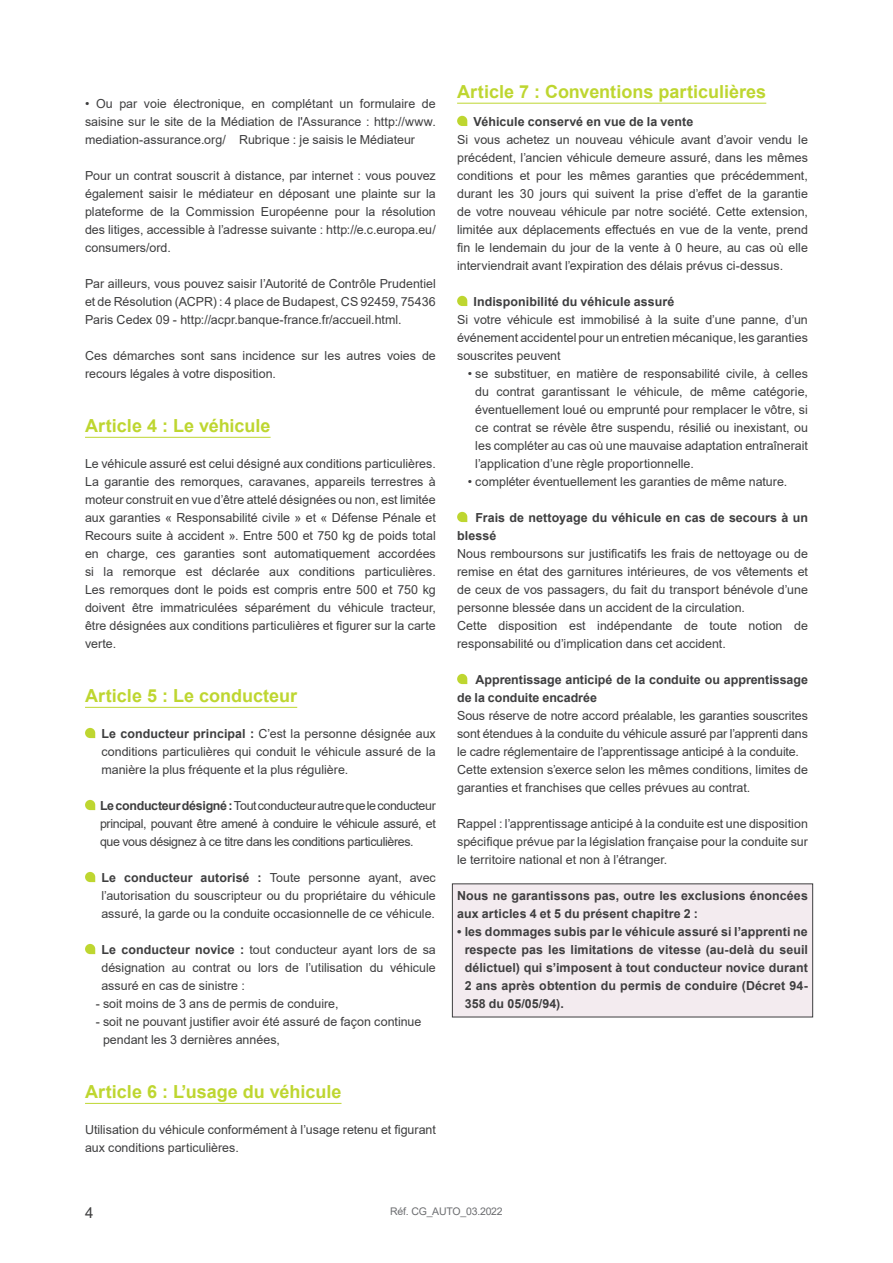
<style>
.page{position:relative;width:893px;height:1263px;background:#fff}
.page>*{position:absolute;margin:0;border:0;box-sizing:border-box;transform-origin:0 0}
.SUR-TITRE_ARTICLE{font:700 18px "Arial";color:#bed630}
.t1{font:15px "Arial";color:#3e3e3f}
.TEXTE_COURANT_-_Body{font:12.45px/18px "Arial";color:#3e3e3f;text-align:justify}
.TEXTE_COURANT_-_Body-2{font:700 12.45px/18px "Arial";letter-spacing:.005em;color:#3e3e3f}
.t2{font:10.5px "Arial";letter-spacing:-.02em;color:#6c6d70}
.s1{font-weight:700}
</style>
<div class="page">
<div style="left:452px;top:884px;width:361px;height:133px;background:#f3ebef"></div>
<hr style="left:85px;top:437px;width:186px;height:1px;background:#bed630">
<hr style="left:85px;top:707px;width:212px;height:1px;background:#bed630">
<hr style="left:85px;top:1103px;width:256px;height:1px;background:#bed630">
<svg style="left:85px;top:728px;width:10px;height:10px"></svg>
<svg style="left:85px;top:800px;width:10px;height:10px"></svg>
<svg style="left:85px;top:872px;width:10px;height:10px"></svg>
<svg style="left:85px;top:944px;width:10px;height:10px"></svg>
<hr style="left:457px;top:103px;width:309px;height:1px;background:#bed630">
<svg style="left:457px;top:116px;width:10px;height:10px"></svg>
<svg style="left:457px;top:296px;width:10px;height:10px"></svg>
<svg style="left:457px;top:512px;width:10px;height:10px"></svg>
<svg style="left:457px;top:674px;width:10px;height:10px"></svg>
<p class="TEXTE_COURANT_-_Body" style="left:85px;top:95px;width:352px">• Ou par voie électronique, en complétant un formulaire de saisine sur le site de la Médiation de l'Assurance : http://www. mediation-assurance.org/ Rubrique : je saisis le Médiateur</p>
<p class="TEXTE_COURANT_-_Body" style="left:85px;top:167px;width:352px">Pour un contrat souscrit à distance, par internet : vous pouvez également saisir le médiateur en déposant une plainte sur la plateforme de la Commission Européenne pour la résolution des litiges, accessible à l’adresse suivante : http://e.c.europa.eu/ consumers/ord.</p>
<p class="TEXTE_COURANT_-_Body" style="left:85px;top:275px;width:352px">Par ailleurs, vous pouvez saisir l’Autorité de Contrôle Prudentiel et de Résolution (ACPR) : 4 place de Budapest, CS 92459, 75436<br>Paris Cedex 09 - http://acpr.banque-france.fr/accueil.html.</p>
<p class="TEXTE_COURANT_-_Body" style="left:85px;top:347px;width:352px">Ces démarches sont sans incidence sur les autres voies de recours légales à votre disposition.</p>
<p class="SUR-TITRE_ARTICLE" style="left:85px;top:413px;width:187px">Article 4 : Le véhicule</p>
<p class="TEXTE_COURANT_-_Body" style="left:85px;top:455px;width:352px">Le véhicule assuré est celui désigné aux conditions particulières.<br>La garantie des remorques, caravanes, appareils terrestres à moteur construit en vue d’être attelé désignées ou non, est limitée aux garanties « Responsabilité civile » et « Défense Pénale et Recours suite à accident ». Entre 500 et 750 kg de poids total en charge, ces garanties sont automatiquement accordées si la remorque est déclarée aux conditions particulières.<br>Les remorques dont le poids est compris entre 500 et 750 kg doivent être immatriculées séparément du véhicule tracteur, être désignées aux conditions particulières et figurer sur la carte verte.</p>
<p class="SUR-TITRE_ARTICLE" style="left:85px;top:683px;width:214px">Article 5 : Le conducteur</p>
<p class="TEXTE_COURANT_-_Body" style="left:101px;top:725px;width:336px"><span class="s1">Le conducteur principal :</span> C’est la personne désignée aux conditions particulières qui conduit le véhicule assuré de la manière la plus fréquente et la plus régulière.</p>
<p class="TEXTE_COURANT_-_Body" style="left:100px;top:797px;width:337px"><span class="s1">Le conducteur désigné :</span> Tout conducteur autre que le conducteur principal, pouvant être amené à conduire le véhicule assuré, et que vous désignez à ce titre dans les conditions particulières.</p>
<p class="TEXTE_COURANT_-_Body" style="left:101px;top:869px;width:336px"><span class="s1">Le conducteur autorisé :</span> Toute personne ayant, avec l’autorisation du souscripteur ou du propriétaire du véhicule assuré, la garde ou la conduite occasionnelle de ce véhicule.</p>
<p class="TEXTE_COURANT_-_Body" style="left:101px;top:941px;width:336px"><span class="s1">Le conducteur novice :</span> tout conducteur ayant lors de sa désignation au contrat ou lors de l’utilisation du véhicule assuré en cas de sinistre :</p>
<p class="TEXTE_COURANT_-_Body" style="left:96px;top:995px;width:244px">- soit moins de 3 ans de permis de conduire,</p>
<p class="TEXTE_COURANT_-_Body" style="left:103px;top:1013px;width:320px;text-indent:-7px">- soit ne pouvant justifier avoir été assuré de façon continue pendant les 3 dernières années,</p>
<p class="SUR-TITRE_ARTICLE" style="left:85px;top:1079px;width:258px">Article 6 : L’usage du véhicule</p>
<p class="TEXTE_COURANT_-_Body" style="left:85px;top:1121px;width:352px">Utilisation du véhicule conformément à l’usage retenu et figurant aux conditions particulières.</p>
<p class="SUR-TITRE_ARTICLE" style="left:457px;top:79px;width:311px">Article 7 : Conventions particulières</p>
<p class="TEXTE_COURANT_-_Body-2" style="left:473px;top:113px;width:221px">Véhicule conservé en vue de la vente</p>
<p class="TEXTE_COURANT_-_Body" style="left:457px;top:131px;width:352px">Si vous achetez un nouveau véhicule avant d’avoir vendu le précédent, l’ancien véhicule demeure assuré, dans les mêmes conditions et pour les mêmes garanties que précédemment, durant les 30 jours qui suivent la prise d’effet de la garantie de votre nouveau véhicule par notre société. Cette extension, limitée aux déplacements effectués en vue de la vente, prend fin le lendemain du jour de la vente à 0 heure, au cas où elle interviendrait avant l’expiration des délais prévus ci-dessus.</p>
<p class="TEXTE_COURANT_-_Body-2" style="left:473px;top:293px;width:202px">Indisponibilité du véhicule assuré</p>
<p class="TEXTE_COURANT_-_Body" style="left:457px;top:311px;width:352px">Si votre véhicule est immobilisé à la suite d’une panne, d’un événement accidentel pour un entretien mécanique, les garanties souscrites peuvent</p>
<p class="TEXTE_COURANT_-_Body" style="left:475px;top:365px;width:334px;text-indent:-8px">• se substituer, en matière de responsabilité civile, à celles du contrat garantissant le véhicule, de même catégorie, éventuellement loué ou emprunté pour remplacer le vôtre, si ce contrat se révèle être suspendu, résilié ou inexistant, ou les compléter au cas où une mauvaise adaptation entraînerait l’application d’une règle proportionnelle.</p>
<p class="TEXTE_COURANT_-_Body" style="left:468px;top:473px;width:321px">• compléter éventuellement les garanties de même nature.</p>
<p class="TEXTE_COURANT_-_Body-2" style="left:457px;top:509px;width:352px;text-indent:18px">Frais de nettoyage du véhicule en cas de secours à un blessé</p>
<p class="TEXTE_COURANT_-_Body" style="left:457px;top:545px;width:352px">Nous remboursons sur justificatifs les frais de nettoyage ou de remise en état des garnitures intérieures, de vos vêtements et de ceux de vos passagers, du fait du transport bénévole d’une personne blessée dans un accident de la circulation.</p>
<p class="TEXTE_COURANT_-_Body" style="left:457px;top:617px;width:352px">Cette disposition est indépendante de toute notion de responsabilité ou d’implication dans cet accident.</p>
<p class="TEXTE_COURANT_-_Body-2" style="left:457px;top:671px;width:352px;text-indent:18px">Apprentissage anticipé de la conduite ou apprentissage de la conduite encadrée</p>
<p class="TEXTE_COURANT_-_Body" style="left:457px;top:707px;width:352px">Sous réserve de notre accord préalable, les garanties souscrites sont étendues à la conduite du véhicule assuré par l’apprenti dans le cadre réglementaire de l’apprentissage anticipé à la conduite.</p>
<p class="TEXTE_COURANT_-_Body" style="left:457px;top:761px;width:352px">Cette extension s’exerce selon les mêmes conditions, limites de garanties et franchises que celles prévues au contrat.</p>
<p class="TEXTE_COURANT_-_Body" style="left:457px;top:815px;width:352px">Rappel : l’apprentissage anticipé à la conduite est une disposition spécifique prévue par la législation française pour la conduite sur le territoire national et non à l’étranger.</p>
<p class="TEXTE_COURANT_-_Body-2" style="left:457px;top:887px;width:352px">Nous ne garantissons pas, outre les exclusions énoncées aux articles 4 et 5 du présent chapitre 2 :</p>
<p class="TEXTE_COURANT_-_Body-2" style="left:465px;top:923px;width:345px;text-align:justify;text-indent:-8px">• les dommages subis par le véhicule assuré si l’apprenti ne respecte pas les limitations de vitesse (au-delà du seuil délictuel) qui s’imposent à tout conducteur novice durant 2 ans après obtention du permis de conduire (Décret 94- 358 du 05/05/94).</p>
<p class="t1" style="left:85px;top:1203px;width:10px">4</p>
<p class="t2" style="left:390px;top:1204px;width:114px">Réf. CG_AUTO_03.2022</p>
</div>
